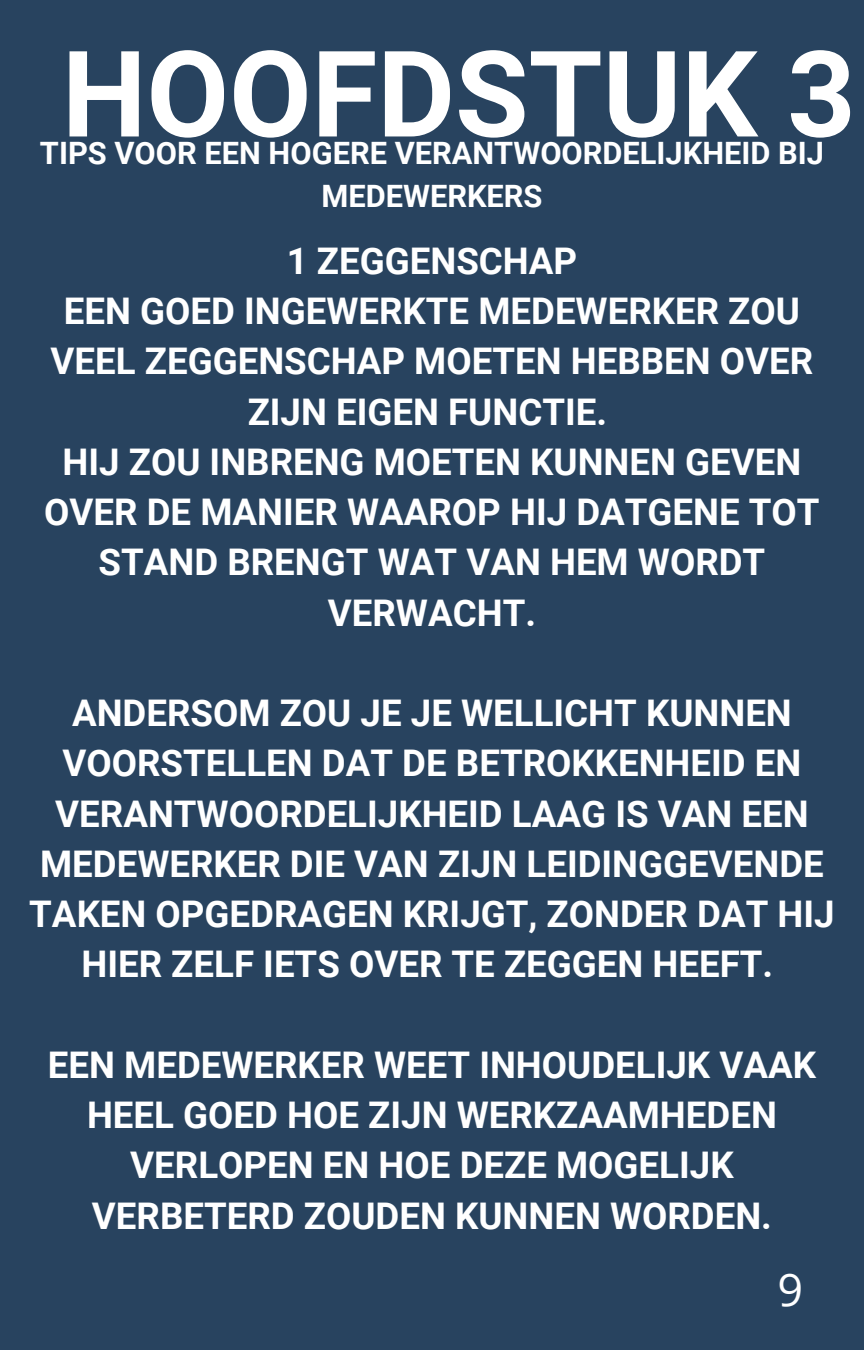
<style>
.page{position:relative;width:864px;height:1350px;background:#28435f}
.page>*{position:absolute;margin:0;border:0;box-sizing:border-box;transform-origin:0 0}
.t1{font:700 119.7px "Roboto";color:#fff}
.t2{font:45px "Open Sans";color:#fff}
.t3{font:700 36.68px/50.2px "Roboto";color:#fff;text-align:center}
.t4{font:700 30.82px/42.3px "Roboto";color:#fff;text-align:center}
</style>
<div class="page">
<h3 class="t1" style="left:62px;top:26px;width:795px">HOOFDSTUK 3</h3>
<h1 class="t4" style="left:40px;top:133px;width:786px">TIPS VOOR EEN HOGERE VERANTWOORDELIJKHEID BIJ<br>MEDEWERKERS</h1>
<p class="t3" style="left:44px;top:236px;width:777px">1 ZEGGENSCHAP<br>EEN GOED INGEWERKTE MEDEWERKER ZOU<br>VEEL ZEGGENSCHAP MOETEN HEBBEN OVER<br>ZIJN EIGEN FUNCTIE.<br>HIJ ZOU INBRENG MOETEN KUNNEN GEVEN<br>OVER DE MANIER WAAROP HIJ DATGENE TOT<br>STAND BRENGT WAT VAN HEM WORDT<br>VERWACHT.</p>
<h3 class="t3" style="left:29px;top:688px;width:807px">ANDERSOM ZOU JE JE WELLICHT KUNNEN VOORSTELLEN DAT DE BETROKKENHEID EN VERANTWOORDELIJKHEID LAAG IS VAN EEN MEDEWERKER DIE VAN ZIJN LEIDINGGEVENDE TAKEN OPGEDRAGEN KRIJGT, ZONDER DAT HIJ HIER ZELF IETS OVER TE ZEGGEN HEEFT.</h3>
<h3 class="t3" style="left:48px;top:1040px;width:770px">EEN MEDEWERKER WEET INHOUDELIJK VAAK HEEL GOED HOE ZIJN WERKZAAMHEDEN VERLOPEN EN HOE DEZE MOGELIJK VERBETERD ZOUDEN KUNNEN WORDEN.</h3>
<p class="t2" style="left:778px;top:1258px;width:27px">9</p>
</div>
